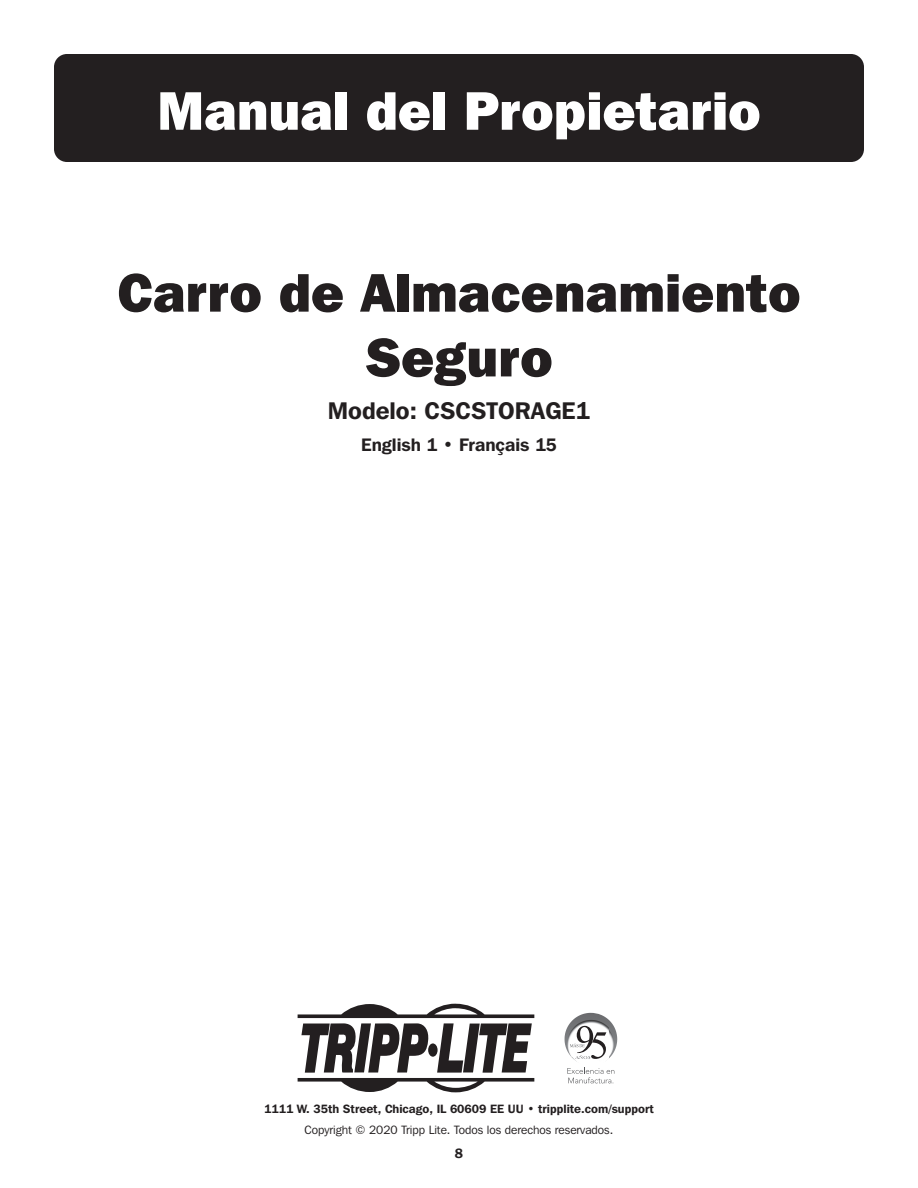
<style>
.page{position:relative;width:918px;height:1188px;background:#fff}
.page>*{position:absolute;margin:0;border:0;box-sizing:border-box;transform-origin:0 0}
.t1{font:800 54px/64.8px "Franklin Gothic IT Cby BT";color:#231f20;text-align:center}
.t2{font:800 54px "Franklin Gothic IT Cby BT";color:#fff}
.t3{font:600 24px "Franklin Gothic IT Cby BT";color:#231f20}
.t4{font:600 18px "Franklin Gothic IT Cby BT";color:#231f20}
.t5{font:600 13.5px "Franklin Gothic IT Cby BT";color:#231f20}
.t6{font:600 12px "Franklin Gothic IT Cby BT";color:#231f20}
.t7{font:12px "Franklin Gothic IT Cby BT";color:#231f20}
</style>
<div class="page">
<div style="left:54px;top:54px;width:810px;height:108px;background:#231f20;border-radius:13px"></div>
<svg style="left:298px;top:1004px;width:236px;height:88px"></svg>
<img style="left:567px;top:1013px;width:23px;height:14px">
<img style="left:609px;top:1024px;width:8px;height:34px">
<svg style="left:567px;top:1068px;width:47px;height:16px"></svg>
<svg style="left:570px;top:1026px;width:36px;height:33px"></svg>
<p class="t2" style="left:157px;top:76px;width:605px">Manual del Propietario</p>
<p class="t1" style="left:117px;top:259px;width:685px">Carro de Almacenamiento<br>Seguro</p>
<p class="t3" style="left:328px;top:395px;width:264px">Modelo: CSCSTORAGE1</p>
<p class="t4" style="left:361px;top:433px;width:197px">English 1 • Français 15</p>
<p class="t6" style="left:264px;top:1101px;width:391px">1111 W. 35th Street, Chicago, IL 60609 EE UU • tripplite.com/support</p>
<p class="t7" style="left:305px;top:1122px;width:310px">Copyright © 2020 Tripp Lite. Todos los derechos reservados.</p>
<p class="t5" style="left:455px;top:1145px;width:10px">8</p>
</div>
